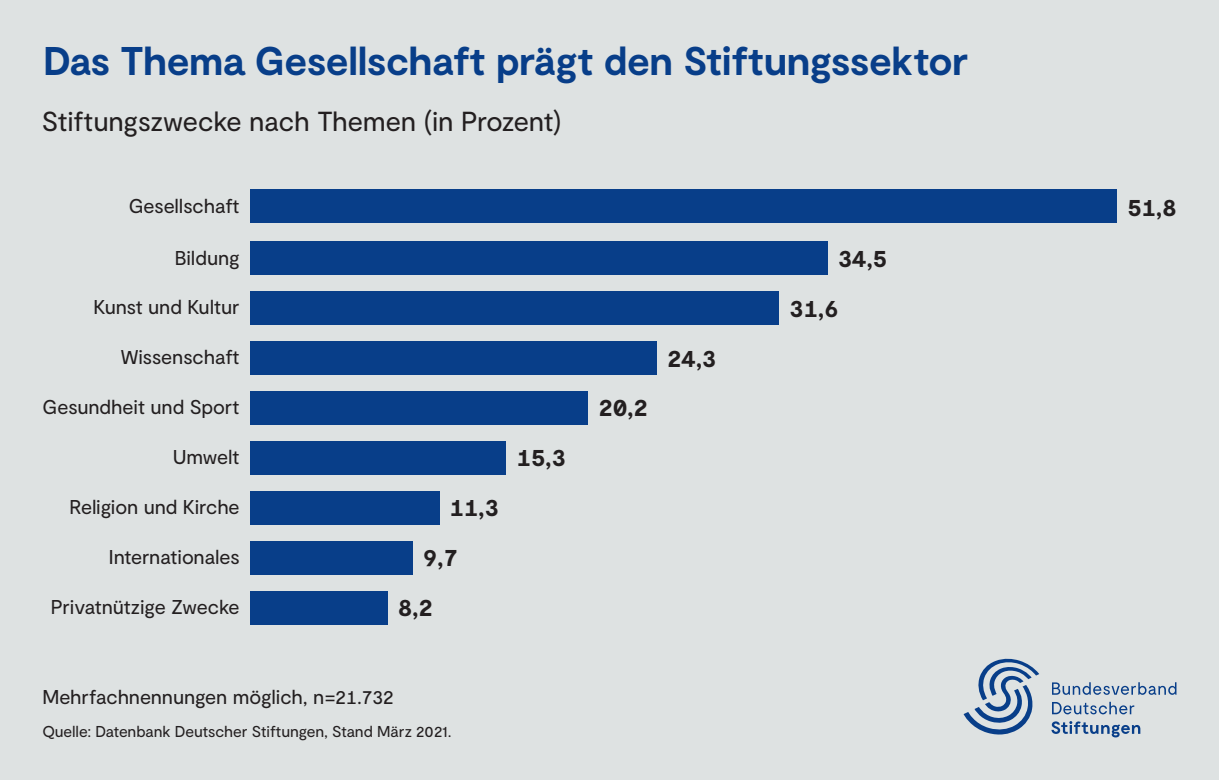
<style>
.page{position:relative;width:1219px;height:780px;background:#dee2e2}
.page>*{position:absolute;margin:0;border:0;box-sizing:border-box;transform-origin:0 0}
.t1{font:700 40px "Moderat";letter-spacing:-.005em;color:#083e89}
.t2{font:27.5px "Moderat";letter-spacing:-.005em;color:#231f20}
.t3{font:700 25px/50px "Moderat";color:#231f20}
.t4{font:20px "Moderat";letter-spacing:-.005em;color:#231f20}
.t5{font:15.75px "Moderat";letter-spacing:-.005em;color:#231f20}
</style>
<div class="page">
<div style="left:250px;top:189px;width:867px;height:34px;background:#083e89"></div>
<div style="left:250px;top:241px;width:577px;height:34px;background:#083e89"></div>
<div style="left:250px;top:291px;width:529px;height:34px;background:#083e89"></div>
<div style="left:250px;top:341px;width:407px;height:34px;background:#083e89"></div>
<div style="left:250px;top:391px;width:338px;height:34px;background:#083e89"></div>
<div style="left:250px;top:441px;width:256px;height:34px;background:#083e89"></div>
<div style="left:250px;top:491px;width:189px;height:33px;background:#083e89"></div>
<div style="left:250px;top:541px;width:163px;height:33px;background:#083e89"></div>
<div style="left:250px;top:590px;width:137px;height:34px;background:#083e89"></div>
<svg style="left:1052px;top:682px;width:124px;height:12px"></svg>
<svg style="left:1052px;top:701px;width:82px;height:13px"></svg>
<svg style="left:1051px;top:721px;width:89px;height:16px"></svg>
<svg style="left:964px;top:658px;width:75px;height:77px"></svg>
<h1 class="t1" style="left:43px;top:36px;width:926px">Das Thema Gesellschaft prägt den Stiftungssektor</h1>
<h2 class="t2" style="left:42px;top:104px;width:521px">Stiftungszwecke nach Themen (in Prozent)</h2>
<p class="t4" style="left:129px;top:193px;width:112px">Gesellschaft</p>
<p class="t4" style="left:175px;top:245px;width:66px">Bildung</p>
<p class="t4" style="left:94px;top:295px;width:148px">Kunst und Kultur</p>
<p class="t4" style="left:121px;top:345px;width:120px">Wissenschaft</p>
<p class="t4" style="left:43px;top:395px;width:199px">Gesundheit und Sport</p>
<p class="t4" style="left:173px;top:445px;width:68px">Umwelt</p>
<p class="t4" style="left:70px;top:495px;width:172px">Religion und Kirche</p>
<p class="t4" style="left:109px;top:544px;width:132px">Internationales</p>
<p class="t4" style="left:51px;top:594px;width:190px">Privatnützige Zwecke</p>
<p class="t3" style="left:450px;top:483px;width:50px">11,3</p>
<p class="t3" style="left:423px;top:533px;width:36px">9,7</p>
<p class="t3" style="left:398px;top:583px;width:36px">8,2</p>
<p class="t3" style="left:517px;top:433px;width:50px">15,3</p>
<p class="t4" style="left:43px;top:684px;width:353px">Mehrfachnennungen möglich, n=21.732</p>
<p class="t5" style="left:43px;top:722px;width:410px">Quelle: Datenbank Deutscher Stiftungen, Stand März 2021.</p>
<p class="t3" style="left:599px;top:383px;width:50px">20,2</p>
<p class="t3" style="left:667px;top:334px;width:50px">24,3</p>
<p class="t3" style="left:790px;top:234px;width:99px;text-indent:48px">34,5<br>31,6</p>
<p class="t3" style="left:1127px;top:183px;width:50px">51,8</p>
</div>
